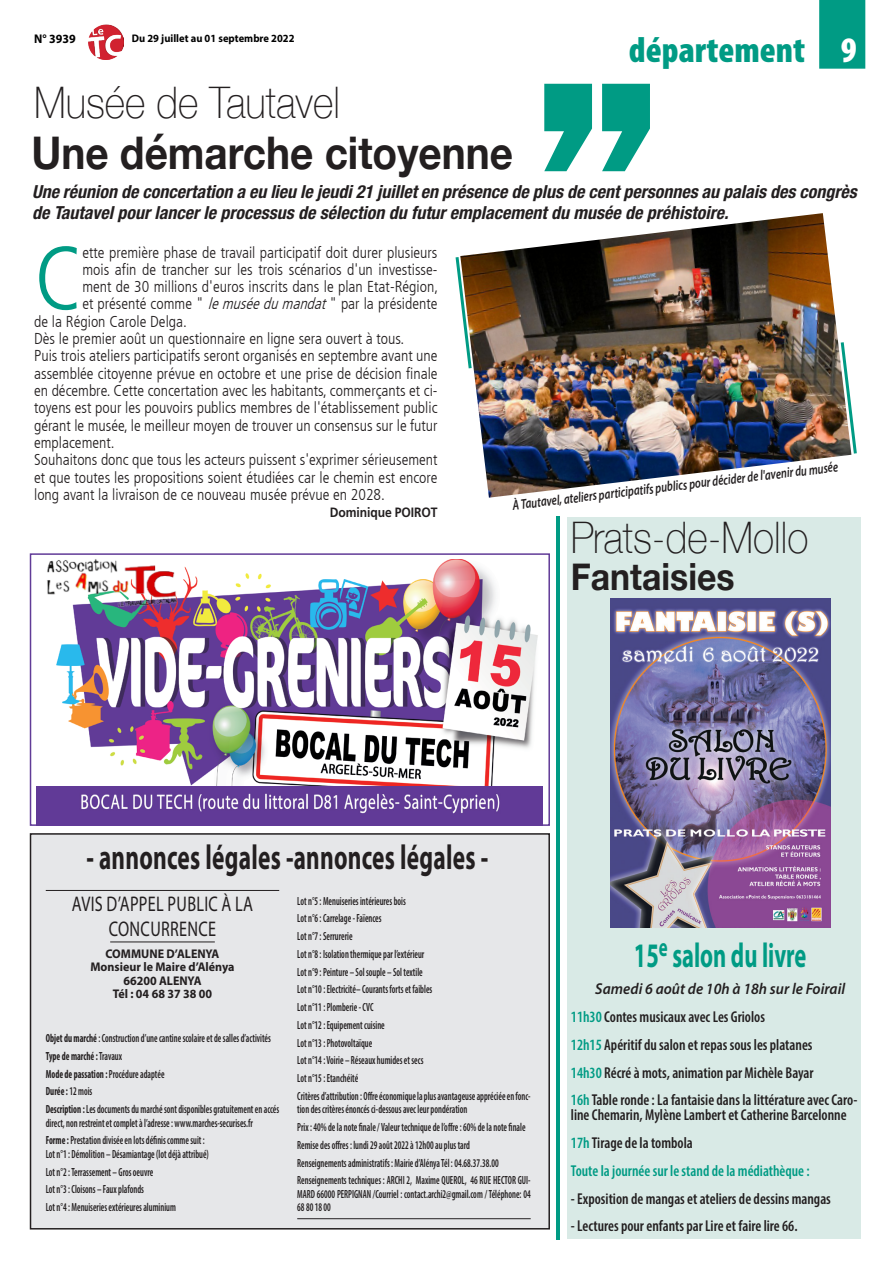
<style>
.page{position:relative;width:893px;height:1263px;background:#fff}
.page>*{position:absolute;margin:0;border:0;box-sizing:border-box;transform-origin:0 0}
._6_-_TEXTE{font:300 condensed 89.85px "Frutiger LT";color:#009b84}
._3_-_TITRE{font:700 45px "Helvetica Neue";color:#231f20;scale:.9 1}
._3_-_TITRE-2{font:100 43.5px "Helvetica Neue";color:#231f20;scale:.9 1}
._3_-_TITRE-3{font:700 37.5px "Helvetica Neue";color:#231f20;scale:.9 1}
.t1{font:900 condensed 36px "Myriad Pro";color:#009b84}
.t2{font:900 condensed 36px "Myriad Pro";color:#fff}
.LVE_-_TEXTE{font:700 34.65px "Myriad Pro";letter-spacing:.01em;color:#231f20;scale:.68 1}
.BREVE_1_-_TITRE{font:700 34.5px "Myriad Pro";color:#009b84;scale:.65 1}
.LEGALES_-_TITRE{font:21.3px/24.3px "Myriad Pro";letter-spacing:.02em;color:#231f20;text-align:center;scale:.76 1}
._5_-_CHAPO{font:italic 700 condensed 18px/21px "Helvetica Neue LT Std";color:#231f20}
._6_-_TEXTE-2{font:300 condensed 15.75px/17.2px "Frutiger LT";color:#231f20;text-align:justify}
.BREVE_4_-_TEXTE{font:600 condensed 15.75px/15px "Myriad Pro";color:#231f20;scale:.95 1}
.BREVE_4_-_TEXTE-2{font:600 condensed 15.75px "Myriad Pro";color:#009b84;scale:.95 1}
.BREVE_4_-_TEXTE-3{font:italic 600 15.75px "Myriad Pro";color:#231f20;scale:.95 1}
.LEGENDE_PHOTO{font:italic 600 14.1px "Myriad Pro";color:#231f20;scale:.76 1}
._8_-_SIGNATURE{font:700 13.5px "Frutiger LT Std";letter-spacing:-.01em;color:#231f20;scale:.9 1}
.LEGALES_-_TITRE-2{font:700 12.6px/13.5px "Myriad Pro";color:#231f20;text-align:center;scale:.95 1}
.t3{font:700 12.6px "Myriad Pro";color:#000;scale:.95 1}
.LEGALES_-_TEXTE{font:600 condensed 11.85px/13.5px "Myriad Pro";color:#231f20;scale:.76 1}
.LEGALES_-_TEXTE-2{font:700 condensed 11.85px "Myriad Pro";color:#231f20;scale:.76 1}
.t4{font:700 10.95px "Myriad Pro";color:#000;scale:.95 1}
.s1{font-style:italic}
.s2{font-weight:700}
.s3{font-weight:600}
.s4{color:#009b84}
</style>
<div class="page">
<img style="left:88px;top:24px;width:35px;height:35px">
<div style="left:30px;top:553px;width:520px;height:273px;border:2px solid #613b97"></div>
<img style="left:56px;top:559px;width:482px;height:227px">
<div style="left:567px;top:518px;width:294px;height:721px;background:#d9eae6"></div>
<div style="left:819px;top:0;width:47px;height:69px;background:#009b84"></div>
<img style="left:460px;top:213px;width:391px;height:285px">
<hr style="left:557px;top:517px;width:3px;height:723px;background:#009b84">
<svg style="left:841px;top:342px;width:16px;height:112px"></svg>
<svg style="left:456px;top:257px;width:16px;height:111px"></svg>
<svg style="left:544px;top:84px;width:106px;height:87px"></svg>
<img style="left:610px;top:598px;width:220px;height:329px">
<div style="left:31px;top:834px;width:518px;height:395px;background:#e6e7e9"></div>
<div style="left:30px;top:833px;width:520px;height:396px;border:2px solid #231f20"></div>
<hr style="left:110px;top:941px;width:105px;height:1px;background:#231f20">
<hr style="left:46px;top:890px;width:233px;height:1px;background:#231f20">
<hr style="left:297px;top:1218px;width:234px;height:1px;background:#231f20">
<img style="left:36px;top:786px;width:506px;height:40px">
<img style="left:46px;top:555px;width:133px;height:55px">
<p class="t3" style="left:34px;top:31px;width:45px">N° 3939</p>
<p class="t4" style="left:132px;top:32px;width:173px">Du 29 juillet au 01 septembre 2022</p>
<p class="t1" style="left:629px;top:27px;width:178px">département</p>
<p class="t2" style="left:841px;top:27px;width:17px">9</p>
<p class="_3_-_TITRE-2" style="left:34px;top:70px;width:341px">Musée de Tautavel</p>
<p class="_3_-_TITRE" style="left:31px;top:118px;width:537px">Une démarche citoyenne</p>
<p class="_5_-_CHAPO" style="left:32px;top:182px;width:826px">Une réunion de concertation a eu lieu le jeudi 21 juillet en présence de plus de cent personnes au palais des congrès de Tautavel pour lancer le processus de sélection du futur emplacement du musée de préhistoire.</p>
<p class="_6_-_TEXTE" style="left:34px;top:227px;width:50px">C</p>
<p class="_6_-_TEXTE-2" style="left:82px;top:244px;width:357px">ette première phase de travail participatif doit durer plusieurs</p>
<p class="_6_-_TEXTE-2" style="left:82px;top:261px;width:357px">mois afin de trancher sur les trois scénarios d'un investisse-</p>
<p class="_6_-_TEXTE-2" style="left:82px;top:278px;width:357px">ment de 30 millions d'euros inscrits dans le plan Etat-Région,</p>
<p class="_6_-_TEXTE-2" style="left:82px;top:296px;width:357px">et présenté comme " <span class="s1">lemuséedumandat</span>" par la présidente</p>
<p class="_6_-_TEXTE-2" style="left:34px;top:313px;width:154px">de la Région Carole Delga.</p>
<p class="_6_-_TEXTE-2" style="left:34px;top:330px;width:372px">Dès le premier août un questionnaire en ligne sera ouvert à tous.</p>
<p class="_6_-_TEXTE-2" style="left:34px;top:348px;width:405px">Puis trois ateliers participatifs seront organisés en septembre avant une assemblée citoyenne prévue en octobre et une prise de décision finale en décembre. Cette concertation avec les habitants, commerçants et ci&shy;toyens est pour les pouvoirs publics membres de l'établissement public gérant le musée, le meilleur moyen de trouver un consensus sur le futur emplacement.</p>
<p class="_6_-_TEXTE-2" style="left:34px;top:451px;width:405px">Souhaitons donc que tous les acteurs puissent s'exprimer sérieusement et que toutes les propositions soient étudiées car le chemin est encore long avant la livraison de ce nouveau musée prévue en 2028.</p>
<p class="_8_-_SIGNATURE" style="left:330px;top:505px;width:121px">Dominique POIROT</p>
<p class="LEGENDE_PHOTO" style="left:512px;top:497px;width:433px;rotate:-7deg">À Tautavel, ateliers participatifs publics pour décider de l'avenir du musée</p>
<p class="_3_-_TITRE-2" style="left:571px;top:504px;width:265px">Prats-de-Mollo</p>
<p class="_3_-_TITRE-3" style="left:571px;top:547px;width:183px">Fantaisies</p>
<p class="LVE_-_TEXTE" style="left:86px;top:834px;width:592px">- annonces légales -annonces légales -</p>
<p class="LEGALES_-_TITRE" style="left:72px;top:892px;width:240px">AVIS D’APPEL PUBLIC À LA<br>CONCURRENCE</p>
<p class="LEGALES_-_TITRE-2" style="left:90px;top:946px;width:153px">COMMUNE D’ALENYA<br>Monsieur le Maire d’Alénya<br>66200 ALENYA<br>Tél : 04 68 37 38 00</p>
<p class="LEGALES_-_TEXTE" style="left:46px;top:1031px;width:298px"><span class="s2">Objet du marché</span> : Construction d’une cantine scolaire et de salles d’activités</p>
<p class="LEGALES_-_TEXTE-2" style="left:46px;top:1048px;width:102px">Type de marché : <span class="s3">Travaux</span></p>
<p class="LEGALES_-_TEXTE-2" style="left:46px;top:1066px;width:158px">Mode de passation : <span class="s3">Procédure adaptée</span></p>
<p class="LEGALES_-_TEXTE-2" style="left:46px;top:1084px;width:63px">Durée : <span class="s3">12 mois</span></p>
<p class="LEGALES_-_TEXTE" style="left:46px;top:1102px;width:309px"><span class="s2">Description :</span> Les documents du marché sont disponibles gratuitement en accés direct, non restreint et complet à l’adresse : www.marches-securises.fr</p>
<p class="LEGALES_-_TEXTE" style="left:46px;top:1133px;width:216px"><span class="s2">Forme :</span> Prestation divisée en lots définis comme suit :<br>Lot n°1 : Démolition – Désamiantage (lot déjà attribué)</p>
<p class="LEGALES_-_TEXTE" style="left:46px;top:1165px;width:143px">Lot n°2 : Terrassement – Gros oeuvre</p>
<p class="LEGALES_-_TEXTE" style="left:46px;top:1182px;width:131px">Lot n°3 : Cloisons – Faux plafonds</p>
<p class="LEGALES_-_TEXTE" style="left:46px;top:1200px;width:173px">Lot n°4 : Menuiseries extérieures aluminium</p>
<p class="LEGALES_-_TEXTE" style="left:297px;top:894px;width:144px">Lot n°5 : Menuiseries intérieures bois</p>
<p class="LEGALES_-_TEXTE" style="left:297px;top:911px;width:112px">Lot n°6 : Carrelage - Faïences</p>
<p class="LEGALES_-_TEXTE" style="left:297px;top:929px;width:74px">Lot n°7 : Serrurerie</p>
<p class="LEGALES_-_TEXTE" style="left:297px;top:947px;width:169px">Lot n°8 : Isolation thermique par l’extérieur</p>
<p class="LEGALES_-_TEXTE" style="left:297px;top:965px;width:167px">Lot n°9 : Peinture – Sol souple – Sol textile</p>
<p class="LEGALES_-_TEXTE" style="left:297px;top:982px;width:179px">Lot n°10 : Electricité– Courants forts et faibles</p>
<p class="LEGALES_-_TEXTE" style="left:297px;top:1000px;width:102px">Lot n°11 : Plomberie - CVC</p>
<p class="LEGALES_-_TEXTE" style="left:297px;top:1018px;width:117px">Lot n°12 : Equipement cuisine</p>
<p class="LEGALES_-_TEXTE" style="left:297px;top:1036px;width:100px">Lot n°13 : Photovoltaïque</p>
<p class="LEGALES_-_TEXTE" style="left:297px;top:1053px;width:168px">Lot n°14 : Voirie – Réseaux humides et secs</p>
<p class="LEGALES_-_TEXTE" style="left:297px;top:1071px;width:82px">Lot n°15 : Etanchéité</p>
<p class="LEGALES_-_TEXTE" style="left:297px;top:1089px;width:309px">Critères d’attribution : Offre économique la plus avantageuse appréciée en fonc&shy;tion des critères énoncés ci-dessous avec leur pondération</p>
<p class="LEGALES_-_TEXTE" style="left:297px;top:1120px;width:302px">Prix : 40% de la note finale / Valeur technique de l’offre : 60% de la note finale</p>
<p class="LEGALES_-_TEXTE" style="left:297px;top:1138px;width:229px">Remise des offres : lundi 29 août 2022 à 12h00 au plus tard</p>
<p class="LEGALES_-_TEXTE" style="left:297px;top:1156px;width:267px">Renseignements administratifs : Mairie d’Alénya Tél : 04.68.37.38.00</p>
<p class="LEGALES_-_TEXTE" style="left:297px;top:1173px;width:309px;text-align:justify">Renseignements techniques : ARCHI 2, Maxime QUEROL, 46 RUE HECTOR GUI-MARD 66000 PERPIGNAN /Courriel : contact.archi2@gmail.com / Téléphone: 04<br>68 80 18 00</p>
<p class="BREVE_1_-_TITRE" style="left:634px;top:932px;width:267px">15<sup>e</sup> salon du livre</p>
<p class="BREVE_4_-_TEXTE-3" style="left:595px;top:979px;width:264px">Samedi 6 août de 10h à 18h sur le Foirail</p>
<p class="BREVE_4_-_TEXTE" style="left:571px;top:1009px;width:206px"><span class="s4">11h30</span> Contes musicaux avec Les Griolos</p>
<p class="BREVE_4_-_TEXTE" style="left:571px;top:1037px;width:256px"><span class="s4">12h15</span> Apéritif du salon et repas sous les platanes</p>
<p class="BREVE_4_-_TEXTE" style="left:571px;top:1064px;width:257px"><span class="s4">14h30</span> Récré à mots, animation par Michèle Bayar</p>
<p class="BREVE_4_-_TEXTE" style="left:571px;top:1092px;width:303px"><span class="s4">16h</span> Table ronde : La fantaisie dans la littérature avec Caro&shy;line Chemarin, Mylène Lambert et Catherine Barcelonne</p>
<p class="BREVE_4_-_TEXTE" style="left:571px;top:1135px;width:130px"><span class="s4">17h</span> Tirage de la tombola</p>
<p class="BREVE_4_-_TEXTE-2" style="left:571px;top:1161px;width:253px">Toute la journée sur le stand de la médiathèque :</p>
<p class="BREVE_4_-_TEXTE" style="left:571px;top:1190px;width:275px">- Exposition de mangas et ateliers de dessins mangas</p>
<p class="BREVE_4_-_TEXTE" style="left:571px;top:1218px;width:240px">- Lectures pour enfants par Lire et faire lire 66.</p>
</div>
